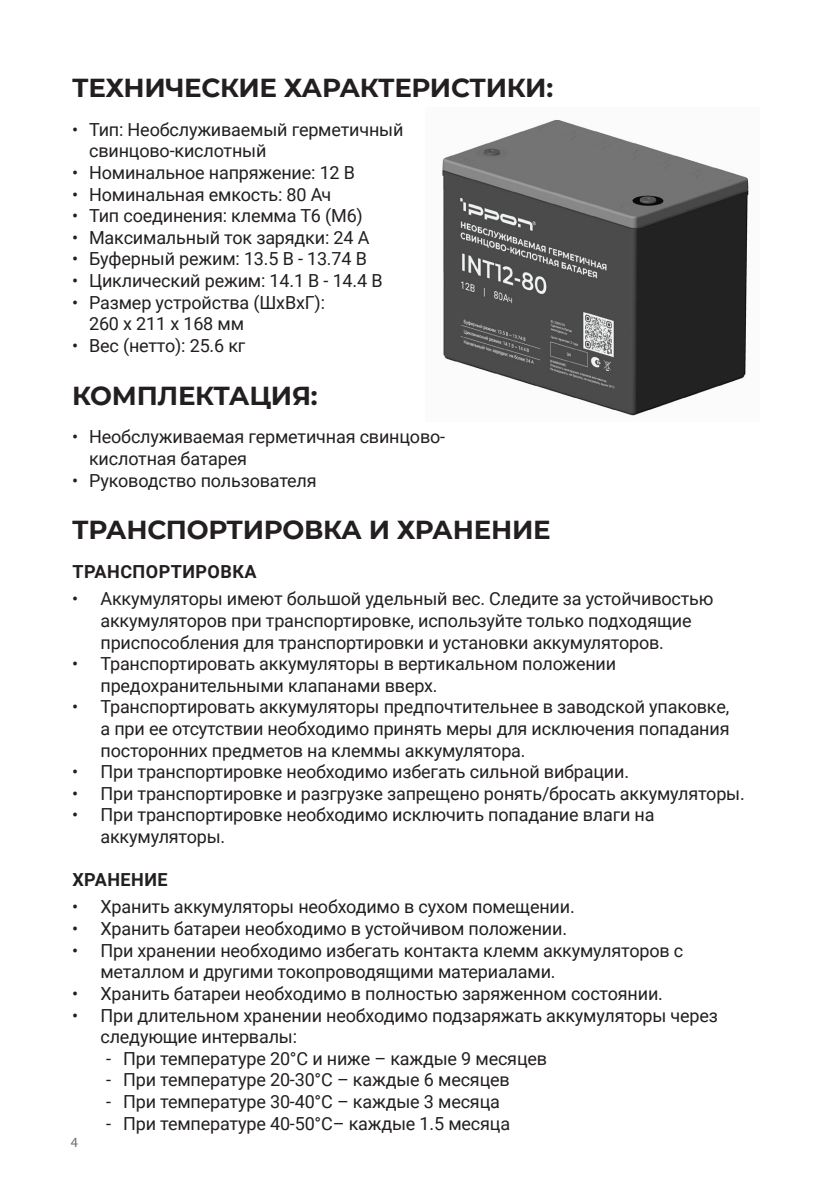
<style>
.page{position:relative;width:840px;height:1191px;background:#fff}
.page>*{position:absolute;margin:0;border:0;box-sizing:border-box;transform-origin:0 0}
.t1{font:700 26px "Montserrat";letter-spacing:-.01em;color:#231f20}
.t2{font:18px/21.6px "Roboto";letter-spacing:-.01em;color:#231f20}
.t3{font:700 18px "Roboto";letter-spacing:.025em;color:#231f20}
.t4{font:14px "Myriad Pro";color:#6c6d70}
</style>
<div class="page">
<img style="left:442px;top:119px;width:307px;height:297px">
<p class="t1" style="left:72px;top:69px;width:482px">ТЕХНИЧЕСКИЕ ХАРАКТЕРИСТИКИ:</p>
<p class="t2" style="left:89px;top:118px;width:316px;text-indent:-17px">• Тип: Необслуживаемый герметичный свинцово-кислотный</p>
<p class="t2" style="left:72px;top:161px;width:284px">• Номинальное напряжение: 12 В</p>
<p class="t2" style="left:72px;top:183px;width:260px">• Номинальная емкость: 80 Ач</p>
<p class="t2" style="left:72px;top:204px;width:292px">• Тип соединения: клемма Т6 (М6)</p>
<p class="t2" style="left:72px;top:226px;width:299px">• Максимальный ток зарядки: 24 А</p>
<p class="t2" style="left:72px;top:248px;width:296px">• Буферный режим: 13.5 В - 13.74 В</p>
<p class="t2" style="left:72px;top:269px;width:312px">• Циклический режим: 14.1 В - 14.4 В</p>
<p class="t2" style="left:72px;top:291px;width:254px">• Размер устройства (ШхВхГ):</p>
<p class="t2" style="left:89px;top:312px;width:156px">260 х 211 х 168 мм</p>
<p class="t2" style="left:72px;top:334px;width:175px">• Вес (нетто): 25.6 кг</p>
<p class="t1" style="left:72px;top:377px;width:247px">КОМПЛЕКТАЦИЯ:</p>
<p class="t2" style="left:89px;top:425px;width:357px;text-indent:-17px">• Необслуживаемая герметичная свинцово&shy;кислотная батарея</p>
<p class="t2" style="left:72px;top:469px;width:246px">• Руководство пользователя</p>
<p class="t1" style="left:72px;top:511px;width:480px">ТРАНСПОРТИРОВКА И ХРАНЕНИЕ</p>
<p class="t3" style="left:72px;top:559px;width:185px">ТРАНСПОРТИРОВКА</p>
<p class="t2" style="left:100px;top:587px;width:614px;text-indent:-28px">• Аккумуляторы имеют большой удельный вес. Следите за устойчивостью аккумуляторов при транспортировке, используйте только подходящие приспособления для транспортировки и установки аккумуляторов.</p>
<p class="t2" style="left:100px;top:652px;width:517px;text-indent:-28px">• Транспортировать аккумуляторы в вертикальном положении предохранительными клапанами вверх.</p>
<p class="t2" style="left:100px;top:695px;width:630px;text-align:justify;text-indent:-28px">• Транспортировать аккумуляторы предпочтительнее в заводской упаковке, а при ее отсутствии необходимо принять меры для исключения попадания посторонних предметов на клеммы аккумулятора.</p>
<p class="t2" style="left:72px;top:760px;width:558px">• При транспортировке необходимо избегать сильной вибрации.</p>
<p class="t2" style="left:72px;top:782px;width:674px">• При транспортировке и разгрузке запрещено ронять/бросать аккумуляторы.</p>
<p class="t2" style="left:100px;top:803px;width:555px;text-indent:-28px">• При транспортировке необходимо исключить попадание влаги на аккумуляторы.</p>
<p class="t3" style="left:72px;top:867px;width:97px">ХРАНЕНИЕ</p>
<p class="t2" style="left:72px;top:895px;width:504px">• Хранить аккумуляторы необходимо в сухом помещении.</p>
<p class="t2" style="left:72px;top:917px;width:496px">• Хранить батареи необходимо в устойчивом положении.</p>
<p class="t2" style="left:100px;top:938px;width:584px;text-indent:-28px">• При хранении необходимо избегать контакта клемм аккумуляторов с металлом и другими токопроводящими материалами.</p>
<p class="t2" style="left:72px;top:982px;width:592px">• Хранить батареи необходимо в полностью заряженном состоянии.</p>
<p class="t2" style="left:100px;top:1003px;width:618px;text-indent:-28px">• При длительном хранении необходимо подзаряжать аккумуляторы через следующие интервалы:</p>
<p class="t2" style="left:106px;top:1046px;width:442px">- При температуре 20°С и ниже – каждые 9 месяцев</p>
<p class="t2" style="left:106px;top:1068px;width:405px">- При температуре 20-30°С – каждые 6 месяцев</p>
<p class="t2" style="left:106px;top:1090px;width:395px">- При температуре 30-40°С – каждые 3 месяца</p>
<p class="t2" style="left:106px;top:1111px;width:405px">- При температуре 40-50°С– каждые 1.5 месяца</p>
<p class="t4" style="left:71px;top:1133px;width:9px">4</p>
</div>
